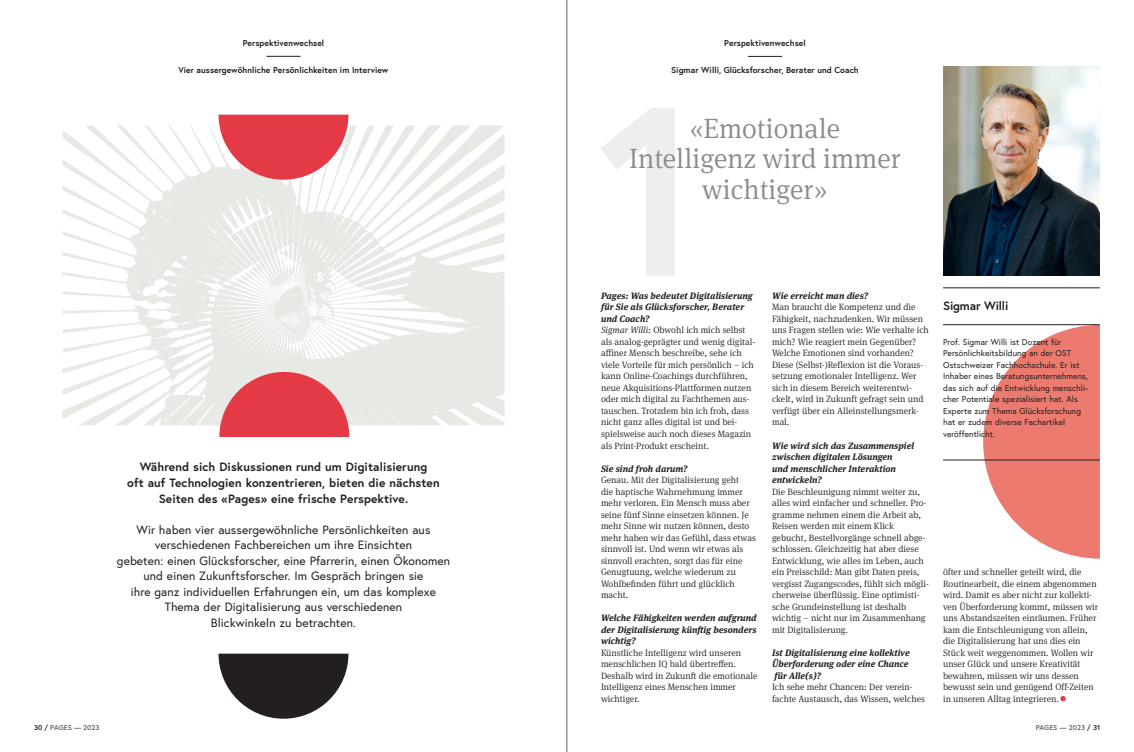
<style>
.page{position:relative;width:1134px;height:752px;background:#fff}
.page>*{position:absolute;margin:0;border:0;box-sizing:border-box;transform-origin:0 0}
.t1{font:300 28px/30.5px "Meta Serif Pro";color:#8a8c8f;text-align:center}
.t2{font:12px/15.5px "Europa";letter-spacing:.01em;color:#231f20;text-align:center}
.t3{font:700 12px/15.5px "Europa";letter-spacing:.01em;color:#231f20;text-align:center}
.t4{font:700 12px "Europa";letter-spacing:-.015em;color:#231f20}
.t5{font:300 9.2px/11.5px "Meta Serif Pro";color:#231f20}
.t6{font:italic 700 9.2px/11.5px "Meta Serif Pro";color:#231f20}
.t7{font:8.5px/11.5px "Europa";letter-spacing:.005em;color:#231f20}
.t8{font:700 8.5px "Europa";letter-spacing:.005em;color:#231f20}
.t9{font:700 7px "Europa";letter-spacing:.01em;color:#636366}
.s1{font-weight:700;font-style:italic}
.s2{font-style:italic}
.s3{color:#e33a46}
.s4{color:#231f20}
</style>
<div class="page">
<svg style="left:983px;top:325px;width:117px;height:233px"></svg>
<img style="left:943px;top:66px;width:157px;height:210px">
<hr style="left:748px;top:56px;width:34px;height:1px;background:#231f20">
<hr style="left:943px;top:324px;width:157px;height:1px;background:#231f20">
<hr style="left:943px;top:287px;width:157px;height:1px;background:#231f20">
<hr style="left:943px;top:459px;width:157px;height:1px;background:#231f20">
<hr style="left:266px;top:56px;width:34px;height:1px;background:#231f20">
<svg style="left:62px;top:125px;width:443px;height:300px;fill:#eaece7"></svg>
<svg style="left:310px;top:297px;width:7px;height:9px"></svg>
<svg style="left:218px;top:115px;width:130px;height:64px;background:#e6616a"></svg>
<svg style="left:219px;top:372px;width:130px;height:65px;background:#e35f68"></svg>
<svg style="left:218px;top:653px;width:130px;height:65px"></svg>
<hr style="left:567px;top:0;width:1px;height:751px;background:#636366">
<p class="t8" style="left:243px;top:37px;width:83px">Perspektivenwechsel</p>
<p class="t8" style="left:178px;top:64px;width:212px">Vier aussergewöhnliche Persönlichkeiten im Interview</p>
<h2 class="t3" style="left:127px;top:459px;width:314px">Während sich Diskussionen rund um Digitalisierung<br>oft auf Technologien konzentrieren, bieten die nächsten<br>Seiten des «Pages» eine frische Perspektive.</h2>
<p class="t2" style="left:117px;top:521px;width:335px">Wir haben vier aussergewöhnliche Persönlichkeiten aus verschiedenen Fachbereichen um ihre Einsichten<br>gebeten: einen Glücksforscher, eine Pfarrerin, einen Ökonomen und einen Zukunftsforscher. Im Gespräch bringen sie<br>ihre ganz individuellen Erfahrungen ein, um das komplexe Thema der Digitalisierung aus verschiedenen<br>Blickwinkeln zu betrachten.</p>
<p class="t8" style="left:724px;top:37px;width:83px">Perspektivenwechsel</p>
<p class="t8" style="left:671px;top:64px;width:189px">Sigmar Willi, Glücksforscher, Berater und Coach</p>
<h1 class="t1" style="left:629px;top:111px;width:273px">«Emotionale<br>Intelligenz wird immer wichtiger»</h1>
<p class="t5" style="left:601px;top:289px;width:156px"><span class="s1">Pages: Was bedeutet Digitalisierung für Sie als Glücksforscher, Berater und Coach?<br></span><span class="s2">Sigmar Willi:</span> Obwohl ich mich selbst als analog-geprägter und wenig digital&shy;affiner Mensch beschreibe, sehe ich viele Vorteile für mich persönlich – ich kann Online-Coachings durchführen, neue Akquisitions-Plattformen nutzen oder mich digital zu Fachthemen aus&shy;tauschen. Trotzdem bin ich froh, dass nicht ganz alles digital ist und bei&shy;spielsweise auch noch dieses Magazin als Print-Produkt erscheint.</p>
<p class="t6" style="left:601px;top:461px;width:88px">Sie sind froh darum?</p>
<p class="t5" style="left:601px;top:473px;width:156px">Genau. Mit der Digitalisierung geht<br>die haptische Wahrnehmung immer mehr verloren. Ein Mensch muss aber seine fünf Sinne einsetzen können. Je mehr Sinne wir nutzen können, desto mehr haben wir das Gefühl, dass etwas sinnvoll ist. Und wenn wir etwas als sinnvoll erachten, sorgt das für eine<br>Genugtuung, welche wiederum zu<br>Wohlbefinden führt und glücklich macht.</p>
<p class="t6" style="left:601px;top:611px;width:157px;text-align:justify">Welche Fähigkeiten werden aufgrund der Digitalisierung künftig besonders wichtig?</p>
<p class="t5" style="left:601px;top:646px;width:158px">Künstliche Intelligenz wird unseren menschlichen IQ bald übertreffen.<br>Deshalb wird in Zukunft die emotionale<br>Intelligenz eines Menschen immer wichtiger.</p>
<p class="t6" style="left:772px;top:289px;width:97px">Wie erreicht man dies?</p>
<p class="t5" style="left:772px;top:301px;width:158px">Man braucht die Kompetenz und die Fähigkeit, nachzudenken. Wir müssen uns Fragen stellen wie: Wie verhalte ich mich? Wie reagiert mein Gegenüber?<br>Welche Emotionen sind vorhanden?<br>Diese (Selbst-)Reflexion ist die Voraus&shy;setzung emotionaler Intelligenz. Wer sich in diesem Bereich weiterentwi&shy;ckelt, wird in Zukunft gefragt sein und verfügt über ein Alleinstellungsmerk&shy;mal.</p>
<p class="t6" style="left:772px;top:438px;width:144px">Wie wird sich das Zusammenspiel zwischen digitalen Lösungen<br>und menschlicher Interaktion entwickeln?</p>
<p class="t5" style="left:772px;top:485px;width:158px">Die Beschleunigung nimmt weiter zu, alles wird einfacher und schneller. Pro&shy;gramme nehmen einem die Arbeit ab, Reisen werden mit einem Klick gebucht, Bestellvorgänge schnell abge&shy;schlossen. Gleichzeitig hat aber diese Entwicklung, wie alles im Leben, auch ein Preisschild: Man gibt Daten preis, vergisst Zugangscodes, fühlt sich mögli&shy;cherweise überflüssig. Eine optimisti&shy;sche Grundeinstellung ist deshalb wichtig – nicht nur im Zusammenhang mit Digitalisierung.</p>
<p class="t6" style="left:772px;top:645px;width:139px">Ist Digitalisierung eine kollektive<br>Überforderung oder eine Chance für Alle(s)?</p>
<p class="t5" style="left:772px;top:680px;width:154px">Ich sehe mehr Chancen: Der verein&shy;fachte Austausch, das Wissen, welches</p>
<h2 class="t4" style="left:943px;top:298px;width:67px">Sigmar Willi</h2>
<p class="t7" style="left:943px;top:336px;width:146px">Prof. Sigmar Willi ist Dozent für Persönlichkeitsbildung an der OST Ostschweizer Fachhochschule. Er ist Inhaber eines Beratungsunternehmens, das sich auf die Entwicklung menschli&shy;cher Potentiale spezialisiert hat. Als Experte zum Thema Glücksforschung hat er zudem diverse Fachartikel veröffentlicht.</p>
<p class="t5" style="left:943px;top:565px;width:157px">öfter und schneller geteilt wird, die Routinearbeit, die einem abgenommen wird. Damit es aber nicht zur kollekti&shy;ven Überforderung kommt, müssen wir uns Abstandszeiten einräumen. Früher kam die Entschleunigung von allein, die Digitalisierung hat uns dies ein Stück weit weggenommen. Wollen wir unser Glück und unsere Kreativität bewahren, müssen wir uns dessen bewusst sein und genügend Off-Zeiten in unseren Alltag integrieren.<span class="s3">●</span></p>
<p class="t9" style="left:34px;top:722px;width:67px"><span class="s4">30 /</span> PAGES — 2023</p>
<p class="t9" style="left:1036px;top:722px;width:66px">PAGES — 2023 <span class="s4">/ 31</span></p>
</div>
